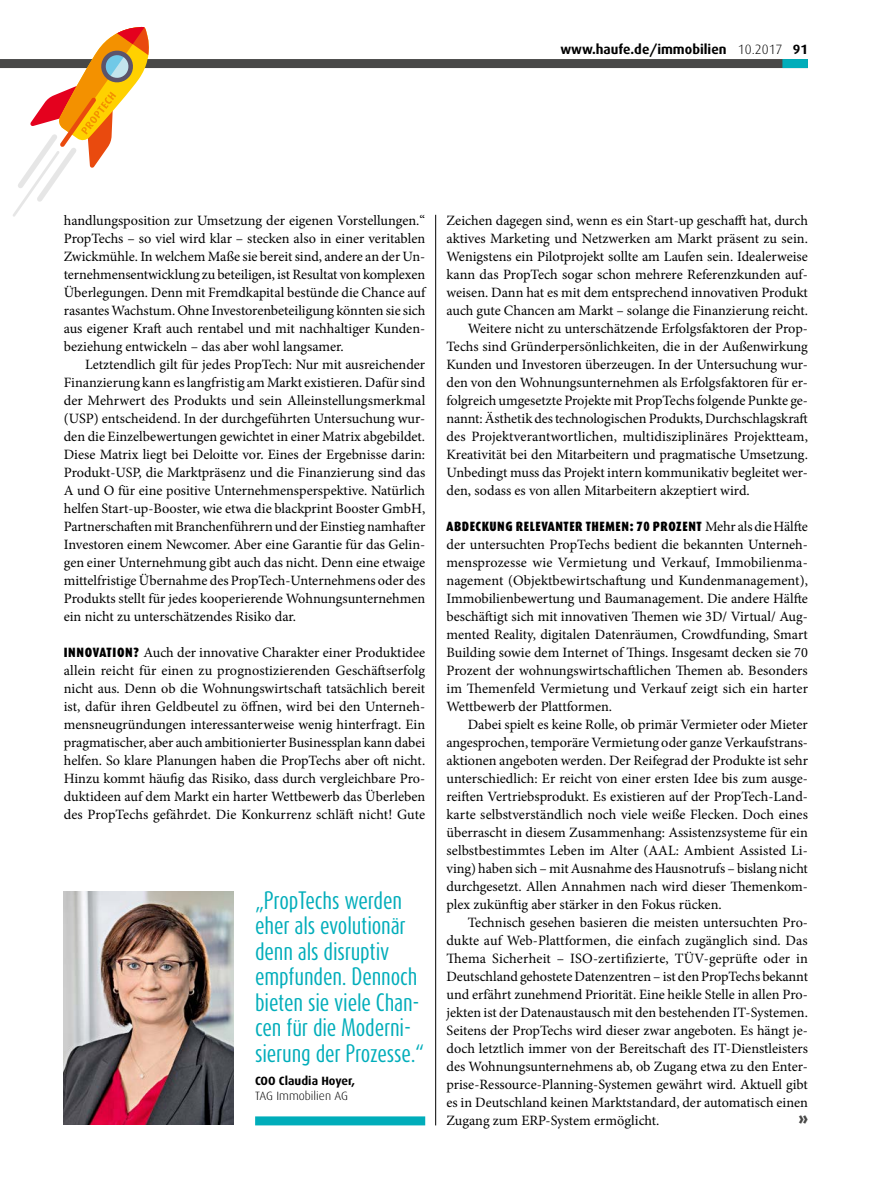
<style>
.page{position:relative;width:893px;height:1191px;background:#fff}
.page>*{position:absolute;margin:0;border:0;box-sizing:border-box;transform-origin:0 0}
.t1{font:21px/25.5px "Dax Compact";letter-spacing:-.01em;color:#00adba}
.t2{font:900 16.5px "Dax";color:#484847}
.t3{font:14.25px/18px "Minion Pro";color:#000;text-align:justify}
.t4{font:900 13.5px "Dax Condensed";letter-spacing:.04em;color:#000}
.t5{font:700 13.5px "Dax";color:#000}
.t6{font:700 12px "Dax";color:#000}
.t7{font:300 12px "Dax";color:#000}
.s1{font-weight:300}
.s2{font-family:"Dax Condensed";font-weight:900;font-size:13.5px}
.s3{font-family:"Minion Pro";font-weight:400;font-size:14.25px}
</style>
<div class="page">
<div style="left:0;top:59px;width:808px;height:9px;background:#484847"></div>
<div style="left:782px;top:59px;width:26px;height:9px;background:#00adba"></div>
<hr style="left:435px;top:215px;width:1px;height:910px;background:#000">
<div style="left:255px;top:1116px;width:170px;height:9px;background:#00adba"></div>
<img style="left:64px;top:891px;width:170px;height:233px">
<svg style="left:10px;top:26px;width:146px;height:191px"></svg>
<p class="t5" style="left:560px;top:41px;width:249px">www.haufe.de/immobilien <span class="s1">10.2017</span> 91</p>
<p class="t3" style="left:64px;top:212px;width:363px;text-align:left">handlungsposition zur Umsetzung der eigenen Vorstellungen.“ PropTechs – so viel wird klar – stecken also in einer veritablen Zwickmühle. In welchem Maße sie bereit sind, andere an der Un&shy;ternehmensentwicklung zu beteiligen, ist Resultat von komplexen Überlegungen. Denn mit Fremdkapital bestünde die Chance auf rasantes Wachstum. Ohne Investorenbeteiligung könnten sie sich aus eigener Kraft auch rentabel und mit nachhaltiger Kunden&shy;beziehung entwickeln – das aber wohl langsamer.</p>
<p class="t3" style="left:64px;top:355px;width:363px;text-indent:21px">Letztendlich gilt für jedes PropTech: Nur mit ausreichender Finanzierung kann es langfristig am Markt existieren. Dafür sind der Mehrwert des Produkts und sein Alleinstellungsmerkmal (USP) entscheidend. In der durchgeführten Untersuchung wur&shy;den die Einzelbewertungen gewichtet in einer Matrix abgebildet.<br>Diese Matrix liegt bei Deloitte vor. Eines der Ergebnisse darin:<br>Produkt-USP, die Marktpräsenz und die Finanzierung sind das A und O für eine positive Unternehmensperspektive. Natürlich helfen Start-up-Booster, wie etwa die blackprint Booster GmbH, Partnerschaften mit Branchenführern und der Einstieg namhafter Investoren einem Newcomer. Aber eine Garantie für das Gelin&shy;gen einer Unternehmung gibt auch das nicht. Denn eine etwaige mittelfristige Übernahme des PropTech-Unternehmens oder des Produkts stellt für jedes kooperierende Wohnungsunternehmen ein nicht zu unterschätzendes Risiko dar.</p>
<p class="t3" style="left:64px;top:644px;width:363px"><span class="s2">INNOVATION?</span> Auch der innovative Charakter einer Produktidee allein reicht für einen zu prognostizierenden Geschäftserfolg nicht aus. Denn ob die Wohnungswirtschaft tatsächlich bereit ist, dafür ihren Geldbeutel zu öffnen, wird bei den Unterneh&shy;mensneugründungen interessanterweise wenig hinterfragt. Ein pragmatischer, aber auch ambitionierter Businessplan kann dabei helfen. So klare Planungen haben die PropTechs aber oft nicht.<br>Hinzu kommt häufig das Risiko, dass durch vergleichbare Pro&shy;duktideen auf dem Markt ein harter Wettbewerb das Überleben des PropTechs gefährdet. Die Konkurrenz schläft nicht! Gute</p>
<h1 class="t1" style="left:255px;top:887px;width:171px">„PropTechs werden eher als evolutionär denn als disruptiv empfunden. Dennoch bieten sie viele Chan&shy;cen für die Moderni&shy;sierung der Prozesse.“</h1>
<p class="t6" style="left:255px;top:1074px;width:102px">COO Claudia Hoyer,</p>
<p class="t7" style="left:255px;top:1089px;width:95px">TAG Immobilien AG</p>
<p class="t3" style="left:446px;top:212px;width:363px">Zeichen dagegen sind, wenn es ein Start-up geschafft hat, durch</p>
<p class="t3" style="left:446px;top:229px;width:363px">aktives Marketing und Netzwerken am Markt präsent zu sein.</p>
<p class="t3" style="left:446px;top:247px;width:363px">Wenigstens ein Pilotprojekt sollte am Laufen sein. Idealerweise</p>
<p class="t3" style="left:446px;top:265px;width:363px">kann das PropTech sogar schon mehrere Referenzkunden auf-</p>
<p class="t3" style="left:446px;top:283px;width:363px">weisen. Dann hat es mit dem entsprechend innovativen Produkt</p>
<p class="t3" style="left:446px;top:301px;width:363px">auch gute Chancen am Markt – solange die Finanzierung reicht.</p>
<p class="t3" style="left:468px;top:319px;width:342px">Weitere nicht zu unterschätzende Erfolgsfaktoren der Prop-</p>
<p class="t3" style="left:446px;top:337px;width:363px">Techs sind Gründerpersönlichkeiten, die in der Außenwirkung</p>
<p class="t3" style="left:446px;top:355px;width:363px">Kunden und Investoren überzeugen. In der Untersuchung wur-</p>
<p class="t3" style="left:446px;top:373px;width:363px">den von den Wohnungsunternehmen als Erfolgsfaktoren für er-</p>
<p class="t3" style="left:446px;top:391px;width:363px">folgreich umgesetzte Projekte mit PropTechs folgende Punkte ge-</p>
<p class="t3" style="left:446px;top:409px;width:363px">nannt: Ästhetik des technologischen Produkts, Durchschlagskraft</p>
<p class="t3" style="left:446px;top:427px;width:363px">des Projektverantwortlichen, multidisziplinäres Projektteam,</p>
<p class="t3" style="left:446px;top:445px;width:363px">Kreativität bei den Mitarbeitern und pragmatische Umsetzung.</p>
<p class="t3" style="left:446px;top:463px;width:363px">Unbedingt muss das Projekt intern kommunikativ begleitet wer-</p>
<p class="t3" style="left:446px;top:481px;width:305px">den, sodass es von allen Mitarbeitern akzeptiert wird.</p>
<p class="t4" style="left:446px;top:519px;width:363px">ABDECKUNG RELEVANTER THEMEN: 70 PROZENT <span class="s3">Mehr als die Hälfte</span></p>
<p class="t3" style="left:446px;top:536px;width:363px">der untersuchten PropTechs bedient die bekannten Unterneh&shy;mensprozesse wie Vermietung und Verkauf, Immobilienma&shy;nagement (Objektbewirtschaftung und Kundenmanagement), Immobilienbewertung und Baumanagement. Die andere Hälfte beschäftigt sich mit innovativen Themen wie 3D/ Virtual/ Aug&shy;mented Reality, digitalen Datenräumen, Crowdfunding, Smart Building sowie dem Internet of Things. Insgesamt decken sie 70<br>Prozent der wohnungswirtschaftlichen Themen ab. Besonders im Themenfeld Vermietung und Verkauf zeigt sich ein harter Wettbewerb der Plattformen.</p>
<p class="t3" style="left:446px;top:715px;width:363px;text-indent:21px">Dabei spielt es keine Rolle, ob primär Vermieter oder Mieter angesprochen, temporäre Vermietung oder ganze Verkaufstrans&shy;aktionen angeboten werden. Der Reifegrad der Produkte ist sehr unterschiedlich: Er reicht von einer ersten Idee bis zum ausge&shy;reiften Vertriebsprodukt. Es existieren auf der PropTech-Land&shy;karte selbstverständlich noch viele weiße Flecken. Doch eines überrascht in diesem Zusammenhang: Assistenzsysteme für ein selbstbestimmtes Leben im Alter (AAL: Ambient Assisted Li&shy;ving) haben sich – mit Ausnahme des Hausnotrufs – bislang nicht durchgesetzt. Allen Annahmen nach wird dieser Themenkom&shy;plex zukünftig aber stärker in den Fokus rücken.</p>
<p class="t3" style="left:446px;top:913px;width:363px;text-align:left;text-indent:21px">Technisch gesehen basieren die meisten untersuchten Pro&shy;dukte auf Web-Plattformen, die einfach zugänglich sind. Das Thema Sicherheit – ISO-zertifizierte, TÜV-geprüfte oder in Deutschland gehostete Datenzentren – ist den PropTechs bekannt und erfährt zunehmend Priorität. Eine heikle Stelle in allen Pro&shy;jekten ist der Datenaustausch mit den bestehenden IT-Systemen.<br>Seitens der PropTechs wird dieser zwar angeboten. Es hängt je&shy;doch letztlich immer von der Bereitschaft des IT-Dienstleisters des Wohnungsunternehmens ab, ob Zugang etwa zu den Enter&shy;prise-Ressource-Planning-Systemen gewährt wird. Aktuell gibt es in Deutschland keinen Marktstandard, der automatisch einen Zugang zum ERP-System ermöglicht.</p>
<p class="t2" style="left:798px;top:1110px;width:11px">»</p>
</div>
